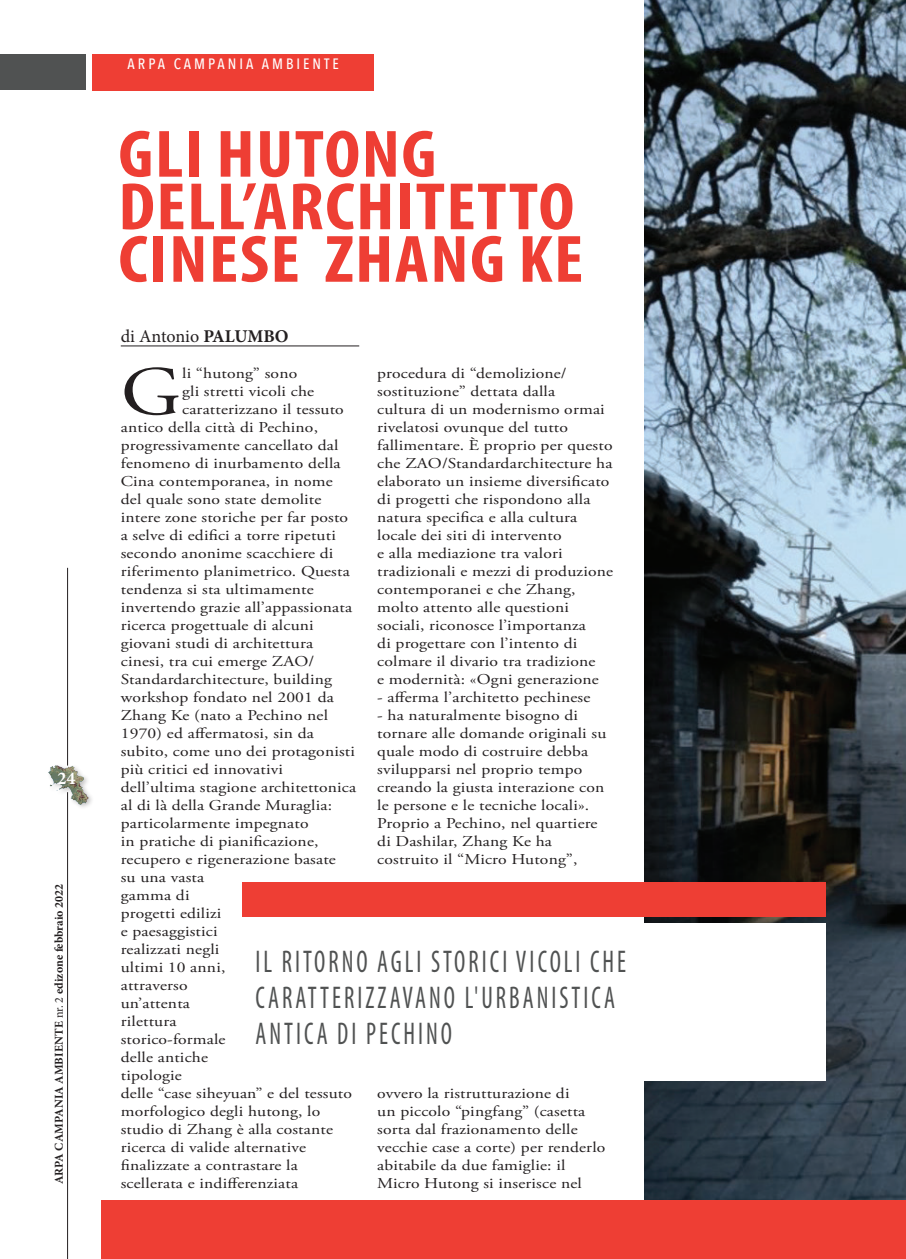
<style>
.page{position:relative;width:906px;height:1259px;background:#fff}
.page>*{position:absolute;margin:0;border:0;box-sizing:border-box;transform-origin:0 0}
.t1{font:69.3px "Adobe Garamond Pro";color:#231f20;scale:1.17 1}
.t2{font:700 condensed 67.5px/52.5px "Myriad Pro";letter-spacing:.02em;color:#ee3e34;scale:1.1 1}
.t3{font:condensed 31.5px/36px "Myriad Pro";letter-spacing:.12em;color:#505252;scale:.8 1}
.t4{font:18px "Minion Pro";letter-spacing:-.005em;color:#231f20}
.t5{font:700 18px "Minion Pro";color:#fff}
.t6{font:15px/18px "Adobe Garamond Pro";letter-spacing:.01em;color:#231f20;scale:1.17 1}
.t7{font:500 15px "Avenir Next Condensed";letter-spacing:.2em;color:#fff}
.t8{font:700 12px "Minion Pro";letter-spacing:.01em;color:#231f20}
.s1{font-weight:400}
.s2{font-weight:700}
</style>
<div class="page">
<img style="left:644px;top:0;width:262px;height:1200px">
<div style="left:0;top:54px;width:85px;height:36px;background:#505252"></div>
<div style="left:101px;top:1200px;width:805px;height:59px;background:#ee3e34"></div>
<div style="left:92px;top:54px;width:282px;height:36px;background:#ee3e34"></div>
<div style="left:47px;top:763px;width:48px;height:47px;background:#231f20;opacity:.27"></div>
<img style="left:47px;top:763px;width:48px;height:43px">
<hr style="left:67px;top:568px;width:1px;height:197px;background:#231f20">
<hr style="left:67px;top:792px;width:1px;height:467px;background:#231f20">
<hr style="left:121px;top:346px;width:238px;height:1px;background:#231f20">
<div style="left:242px;top:882px;width:584px;height:34px;background:#ee3e34"></div>
<div style="left:242px;top:922px;width:584px;height:158px;background:#fff"></div>
<p class="t5" style="left:58px;top:765px;width:19px">24</p>
<p class="t8" style="left:51px;top:1184px;width:302px;rotate:-90deg">ARPA CAMPANIA AMBIENTE <span class="s1">nr. 2</span> edizone febbraio 2022</p>
<p class="t7" style="left:128px;top:55px;width:213px">ARPA CAMPANIA AMBIENTE</p>
<h2 class="t2" style="left:118px;top:126px;width:424px">GLI HUTONG<br>DELL’ARCHITETTO<br>CINESE ZHANG KE</h2>
<p class="t4" style="left:121px;top:324px;width:169px">di Antonio <span class="s2">PALUMBO</span></p>
<h1 class="t1" style="left:121px;top:350px;width:53px">G</h1>
<p class="t6" style="left:182px;top:365px;width:100px">li “hutong” sono</p>
<p class="t6" style="left:377px;top:365px;width:203px">procedura di “demolizione/ sostituzione” dettata dalla<br>cultura di un modernismo ormai rivelatosi ovunque del tutto fallimentare. È proprio per questo che ZAO/Standardarchitecture ha elaborato un insieme diversificato di progetti che rispondono alla natura specifica e alla cultura locale dei siti di intervento<br>e alla mediazione tra valori tradizionali e mezzi di produzione contemporanei e che Zhang, molto attento alle questioni sociali, riconosce l’importanza<br>di progettare con l’intento di colmare il divario tra tradizione<br>e modernità: «Ogni generazione</p>
<p class="t6" style="left:377px;top:689px;width:184px">- afferma l’architetto pechinese</p>
<p class="t6" style="left:377px;top:707px;width:197px">- ha naturalmente bisogno di tornare alle domande originali su quale modo di costruire debba svilupparsi nel proprio tempo creando la giusta interazione con le persone e le tecniche locali».<br>Proprio a Pechino, nel quartiere di Dashilar, Zhang Ke ha costruito il “Micro Hutong”,</p>
<p class="t6" style="left:182px;top:383px;width:114px">gli stretti vicoli che</p>
<p class="t6" style="left:182px;top:401px;width:140px">caratterizzano il tessuto</p>
<p class="t6" style="left:121px;top:419px;width:170px">antico della città di Pechino,</p>
<p class="t6" style="left:121px;top:437px;width:188px">progressivamente cancellato dal</p>
<p class="t6" style="left:121px;top:455px;width:189px">fenomeno di inurbamento della</p>
<p class="t6" style="left:121px;top:473px;width:183px">Cina contemporanea, in nome</p>
<p class="t6" style="left:121px;top:491px;width:173px">del quale sono state demolite</p>
<p class="t6" style="left:121px;top:509px;width:196px">intere zone storiche per far posto</p>
<p class="t6" style="left:121px;top:527px;width:185px">a selve di edifici a torre ripetuti</p>
<p class="t6" style="left:121px;top:545px;width:183px">secondo anonime scacchiere di</p>
<p class="t6" style="left:121px;top:563px;width:197px">riferimento planimetrico. Questa</p>
<p class="t6" style="left:121px;top:581px;width:166px">tendenza si sta ultimamente</p>
<p class="t6" style="left:121px;top:599px;width:199px">invertendo grazie all’appassionata</p>
<p class="t6" style="left:121px;top:617px;width:166px">ricerca progettuale di alcuni</p>
<p class="t6" style="left:121px;top:635px;width:166px">giovani studi di architettura</p>
<p class="t6" style="left:121px;top:653px;width:167px">cinesi, tra cui emerge ZAO/</p>
<p class="t6" style="left:121px;top:671px;width:182px">Standardarchitecture, building</p>
<p class="t6" style="left:121px;top:689px;width:184px">workshop fondato nel 2001 da</p>
<p class="t6" style="left:121px;top:707px;width:179px">Zhang Ke (nato a Pechino nel</p>
<p class="t6" style="left:121px;top:725px;width:167px">1970) ed affermatosi, sin da</p>
<p class="t6" style="left:121px;top:743px;width:202px">subito, come uno dei protagonisti</p>
<p class="t6" style="left:121px;top:761px;width:140px">più critici ed innovativi</p>
<p class="t6" style="left:121px;top:779px;width:203px">dell’ultima stagione architettonica</p>
<p class="t6" style="left:121px;top:797px;width:182px">al di là della Grande Muraglia:</p>
<p class="t6" style="left:121px;top:815px;width:162px">particolarmente impegnato</p>
<p class="t6" style="left:121px;top:833px;width:170px">in pratiche di pianificazione,</p>
<p class="t6" style="left:121px;top:851px;width:185px">recupero e rigenerazione basate</p>
<p class="t6" style="left:121px;top:869px;width:73px">su una vasta</p>
<p class="t6" style="left:121px;top:887px;width:60px">gamma di</p>
<p class="t6" style="left:121px;top:905px;width:87px">progetti edilizi</p>
<p class="t6" style="left:121px;top:923px;width:84px">e paesaggistici</p>
<p class="t6" style="left:121px;top:941px;width:86px">realizzati negli</p>
<p class="t6" style="left:121px;top:959px;width:91px">ultimi 10 anni,</p>
<p class="t6" style="left:121px;top:977px;width:59px">attraverso</p>
<p class="t6" style="left:121px;top:995px;width:61px">un’attenta</p>
<p class="t6" style="left:121px;top:1013px;width:49px">rilettura</p>
<p class="t6" style="left:121px;top:1031px;width:91px">storico-formale</p>
<p class="t6" style="left:121px;top:1049px;width:76px">delle antiche</p>
<p class="t6" style="left:121px;top:1067px;width:54px">tipologie</p>
<p class="t6" style="left:121px;top:1085px;width:199px">delle “case siheyuan” e del tessuto</p>
<p class="t6" style="left:121px;top:1103px;width:172px">morfologico degli hutong, lo</p>
<p class="t6" style="left:121px;top:1121px;width:183px">studio di Zhang è alla costante</p>
<p class="t6" style="left:121px;top:1139px;width:160px">ricerca di valide alternative</p>
<p class="t6" style="left:121px;top:1157px;width:153px">finalizzate a contrastare la</p>
<p class="t6" style="left:121px;top:1175px;width:153px">scellerata e indifferenziata</p>
<h3 class="t3" style="left:255px;top:943px;width:465px">IL RITORNO AGLI STORICI VICOLI CHE<br>CARATTERIZZAVANO L'URBANISTICA<br>ANTICA DI PECHINO</h3>
<p class="t6" style="left:377px;top:1085px;width:196px">ovvero la ristrutturazione di<br>un piccolo “pingfang” (casetta sorta dal frazionamento delle vecchie case a corte) per renderlo abitabile da due famiglie: il<br>Micro Hutong si inserisce nel</p>
</div>
